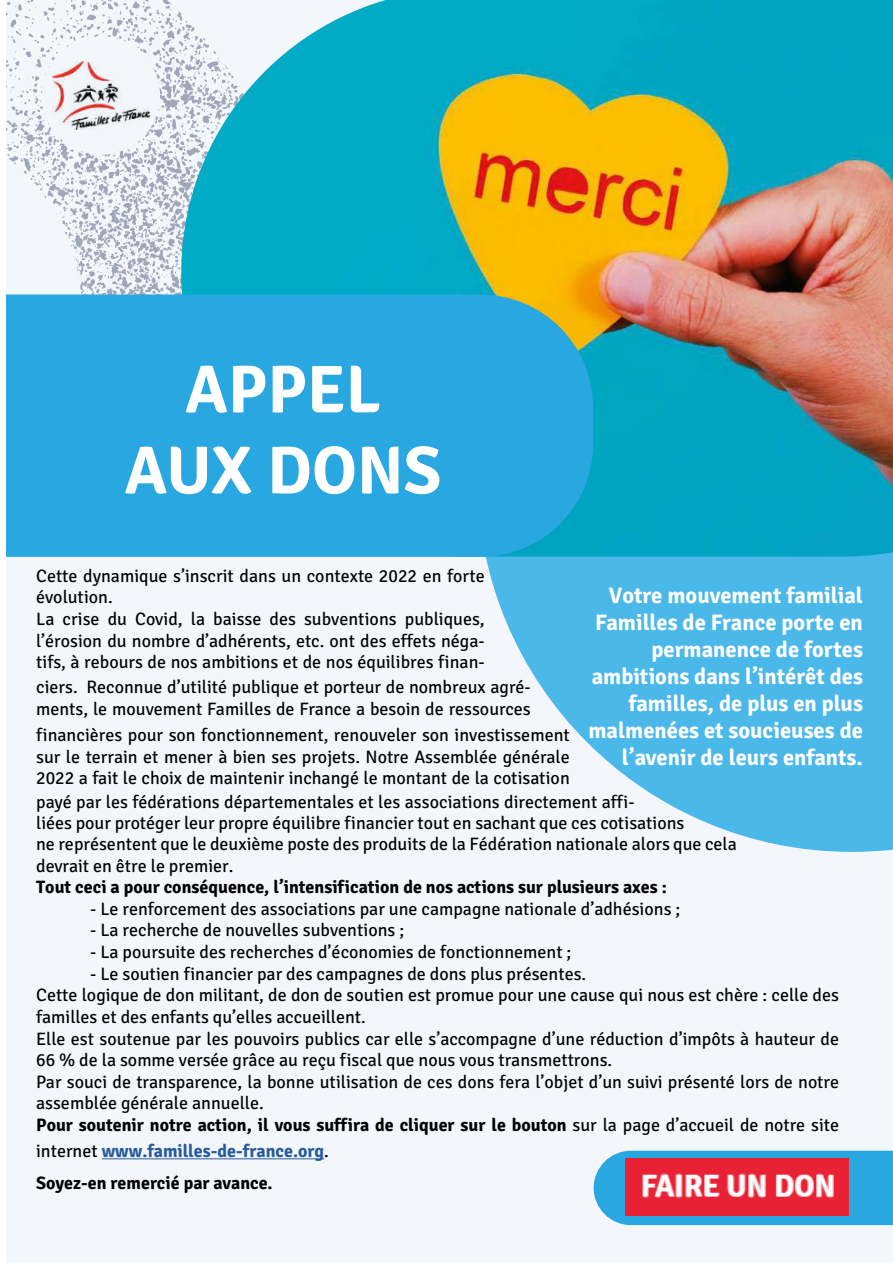
<style>
.page{position:relative;width:893px;height:1263px;background:#fff}
.page>*{position:absolute;margin:0;border:0;box-sizing:border-box;transform-origin:0 0}
.t1{font:700 67.5px/81px "Signika Negative";color:#fff;text-align:center}
.t2{font:700 22.5px/27px "Signika Negative";color:#fff;text-align:right}
.t3{font:18px/21.6px "Signika Negative";color:#000}
.t4{font:700 18px "Signika Negative";color:#000}
.t5{font:700 18px/32.4px "Signika Negative";color:#265b9b}
.s1{font-weight:700}
.s2{font-weight:400;color:#000}
.s3{color:#000}
</style>
<div class="page">
<div style="left:6px;top:0;width:887px;height:1263px;background:#f3f6fb"></div>
<svg style="left:6px;top:0;width:175px;height:294px"></svg>
<svg style="left:486px;top:556px;width:407px;height:296px;fill:#4bb8ea"></svg>
<img style="left:181px;top:0;width:712px;height:556px">
<div style="left:42px;top:36px;width:118px;height:119px;background:#f3f6fb;border-radius:50%"></div>
<div style="left:6px;top:294px;width:587px;height:263px;background:#29a7e0"></div>
<svg style="left:594px;top:1151px;width:299px;height:74px;background:#3da5d9"></svg>
<img style="left:52px;top:62px;width:98px;height:67px">
<img style="left:625px;top:1159px;width:224px;height:56px">
<hr style="left:102px;top:1158px;width:222px;height:1px;background:#265b9b">
<h1 class="t1" style="left:125px;top:348px;width:318px">APPEL<br>AUX DONS</h1>
<p class="t3" style="left:36px;top:565px;width:450px">Cette dynamique s’inscrit dans un contexte 2022 en forte évolution.<br>La crise du Covid, la baisse des subventions publiques, l’érosion du nombre d’adhérents, etc. ont des effets néga&shy;tifs, à rebours de nos ambitions et de nos équilibres finan-</p>
<p class="t3" style="left:36px;top:676px;width:496px">ciers. Reconnue d’utilité publique et porteur de nombreux agré&shy;ments, le mouvement Familles de France a besoin de ressources</p>
<p class="t3" style="left:36px;top:724px;width:535px;text-align:justify">financières pour son fonctionnement, renouveler son investissement sur le terrain et mener à bien ses projets. Notre Assemblée générale 2022 a fait le choix de maintenir inchangé le montant de la cotisation</p>
<p class="t3" style="left:36px;top:791px;width:702px">payé par les fédérations départementales et les associations directement affi-<br>liées pour protéger leur propre équilibre financier tout en sachant que ces cotisations<br>ne représentent que le deuxième poste des produits de la Fédération nationale alors que cela</p>
<p class="t2" style="left:588px;top:581px;width:276px">Votre mouvement familial<br>Familles de France porte en permanence de fortes ambitions dans l’intérêt des familles, de plus en plus malmenées et soucieuses de l’avenir de leurs enfants.</p>
<p class="t3" style="left:36px;top:855px;width:199px">devrait en être le premier.</p>
<p class="t4" style="left:36px;top:876px;width:632px">Tout ceci a pour conséquence, l’intensification de nos actions sur plusieurs axes :</p>
<p class="t3" style="left:90px;top:898px;width:592px">- Le renforcement des associations par une campagne nationale d’adhésions ;</p>
<p class="t3" style="left:90px;top:919px;width:316px">- La recherche de nouvelles subventions ;</p>
<p class="t3" style="left:90px;top:941px;width:483px">- La poursuite des recherches d’économies de fonctionnement ;</p>
<p class="t3" style="left:36px;top:963px;width:804px;text-indent:54px">- Le soutien financier par des campagnes de dons plus présentes.<br>Cette logique de don militant, de don de soutien est promue pour une cause qui nous est chère : celle des familles et des enfants qu’elles accueillent.<br>Elle est soutenue par les pouvoirs publics car elle s’accompagne d’une réduction d’impôts à hauteur de 66 % de la somme versée grâce au reçu fiscal que nous vous transmettrons.<br>Par souci de transparence, la bonne utilisation de ces dons fera l’objet d’un suivi présenté lors de notre assemblée générale annuelle.<br><span class="s1">Pour soutenir notre action, il vous suffira de cliquer sur le bouton</span> sur la page d’accueil de notre site</p>
<p class="t5" style="left:36px;top:1134px;width:294px"><span class="s2">internet</span> www.familles-de-france.org<span class="s2">.<br></span><span class="s3">Soyez-en remercié par avance.</span></p>
</div>
